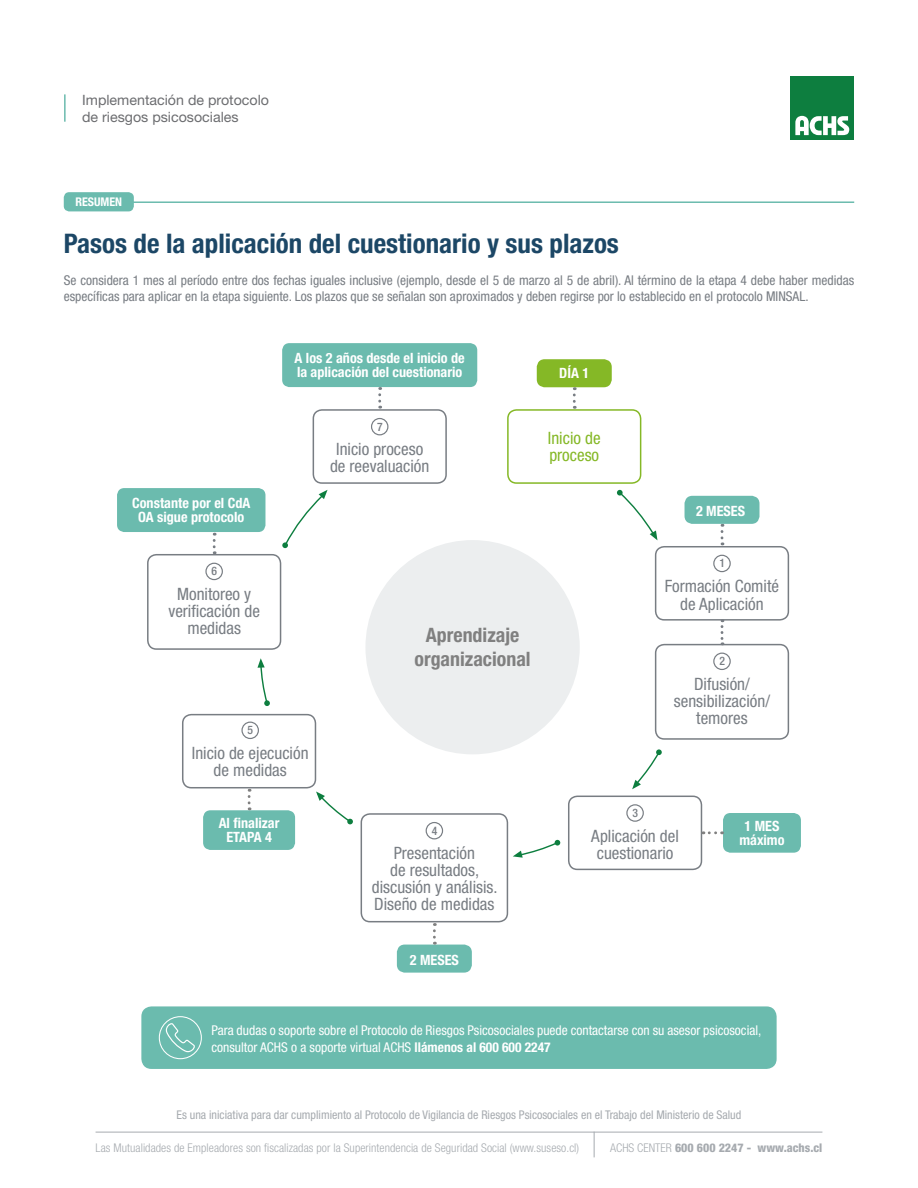
<style>
.page{position:relative;width:918px;height:1188px;background:#fff}
.page>*{position:absolute;margin:0;border:0;box-sizing:border-box;transform-origin:0 0}
.t1{font:700 condensed 27px "Helvetica Neue LT Std";color:#1c4766}
.t2{font:700 condensed 19.95px "Helvetica Neue LT Std";color:#808080}
.t3{font:condensed 17.1px/17.1px "Helvetica Neue LT Std";color:#787d83;text-align:center}
.t4{font:condensed 17.1px "Helvetica Neue LT Std";color:#85b826}
.t5{font:700 condensed 14.25px/14.2px "Helvetica Neue LT Std";color:#fff;text-align:center}
.t6{font:14.25px "Helvetica Neue LT Std";color:#6c6d70}
.t7{font:condensed 13.5px/16.5px "Helvetica Neue LT Std";color:#787d83}
.t8{font:condensed 13.5px/16.5px "Helvetica Neue LT Std";color:#fff}
.t9{font:condensed 12px "Helvetica Neue LT Std";color:#a6aaaf}
.t10{font:300 condensed 12px "Helvetica Neue LT Std";letter-spacing:.005em;color:#a6aaaf}
.t11{font:800 condensed 12px "Helvetica Neue LT Std";color:#a6aaaf}
.t12{font:700 condensed 12px "Helvetica Neue LT Std";color:#fff}
.t13{font:500 condensed 11.7px "Helvetica Neue LT Std";color:#787d83}
.s1{font-weight:700}
.s2{font-weight:300}
</style>
<div class="page">
<hr style="left:96px;top:1132px;width:726px;height:1px;background:#a6aaaf">
<svg style="left:594px;top:1132px;width:1px;height:25px"></svg>
<div style="left:64px;top:192px;width:70px;height:19px;background:#6bbbae;border-radius:5px"></div>
<hr style="left:130px;top:201px;width:724px;height:2px;background:#6bbbae">
<div style="left:141px;top:1006px;width:636px;height:63px;background:#6bbbae;border-radius:10px"></div>
<svg style="left:166px;top:1023px;width:29px;height:29px"></svg>
<div style="left:159px;top:1016px;width:43px;height:43px;border:1px solid #fff;border-radius:50%"></div>
<div style="left:365px;top:540px;width:215px;height:214px;background:#eceeef;border-radius:50%"></div>
<svg style="left:721px;top:524px;width:2px;height:21px"></svg>
<div style="left:655px;top:546px;width:134px;height:75px;border:2px solid #787d83;border-radius:9px"></div>
<div style="left:713px;top:555px;width:18px;height:17px;border:1px solid #787d83;border-radius:50%"></div>
<div style="left:655px;top:644px;width:134px;height:96px;border:2px solid #787d83;border-radius:9px"></div>
<div style="left:713px;top:653px;width:18px;height:17px;border:1px solid #787d83;border-radius:50%"></div>
<div style="left:685px;top:496px;width:75px;height:28px;background:#6bbbae;border-radius:8px"></div>
<svg style="left:721px;top:619px;width:2px;height:26px"></svg>
<div style="left:723px;top:813px;width:78px;height:40px;background:#6bbbae;border-radius:7px"></div>
<div style="left:568px;top:796px;width:134px;height:74px;border:2px solid #787d83;border-radius:9px"></div>
<div style="left:626px;top:804px;width:18px;height:18px;border:1px solid #787d83;border-radius:50%"></div>
<div style="left:147px;top:554px;width:134px;height:96px;border:2px solid #787d83;border-radius:9px"></div>
<div style="left:205px;top:563px;width:18px;height:17px;border:1px solid #787d83;border-radius:50%"></div>
<div style="left:117px;top:488px;width:148px;height:44px;background:#6bbbae;border-radius:7px"></div>
<div style="left:507px;top:409px;width:134px;height:75px;border:2px solid #85b826;border-radius:9px"></div>
<div style="left:537px;top:359px;width:75px;height:28px;background:#85b826;border-radius:8px"></div>
<svg style="left:573px;top:387px;width:3px;height:22px"></svg>
<svg style="left:703px;top:831px;width:20px;height:3px"></svg>
<div style="left:361px;top:813px;width:147px;height:109px;border:2px solid #787d83;border-radius:9px"></div>
<div style="left:426px;top:822px;width:17px;height:17px;border:1px solid #787d83;border-radius:50%"></div>
<div style="left:397px;top:945px;width:75px;height:28px;background:#6bbbae;border-radius:8px"></div>
<svg style="left:433px;top:923px;width:3px;height:22px"></svg>
<div style="left:203px;top:810px;width:92px;height:40px;background:#6bbbae;border-radius:7px"></div>
<div style="left:241px;top:722px;width:18px;height:17px;border:1px solid #787d83;border-radius:50%"></div>
<div style="left:182px;top:714px;width:134px;height:74px;border:2px solid #787d83;border-radius:9px"></div>
<svg style="left:248px;top:789px;width:3px;height:21px"></svg>
<svg style="left:213px;top:533px;width:3px;height:21px"></svg>
<div style="left:313px;top:409px;width:134px;height:75px;border:2px solid #787d83;border-radius:9px"></div>
<div style="left:371px;top:418px;width:17px;height:17px;border:1px solid #787d83;border-radius:50%"></div>
<div style="left:282px;top:343px;width:195px;height:44px;background:#6bbbae;border-radius:7px"></div>
<svg style="left:378px;top:387px;width:3px;height:22px"></svg>
<svg style="left:617px;top:490px;width:40px;height:50px"></svg>
<svg style="left:632px;top:749px;width:30px;height:40px"></svg>
<svg style="left:513px;top:840px;width:47px;height:18px"></svg>
<svg style="left:316px;top:791px;width:37px;height:33px"></svg>
<svg style="left:257px;top:658px;width:13px;height:48px"></svg>
<svg style="left:282px;top:490px;width:46px;height:58px"></svg>
<div style="left:790px;top:76px;width:64px;height:64px;background:#0d7e3f"></div>
<svg style="left:795px;top:116px;width:54px;height:19px"></svg>
<hr style="left:64px;top:94px;width:2px;height:28px;background:#6bbbae">
<p class="t6" style="left:82px;top:91px;width:188px">Implementación de protocolo</p>
<p class="t6" style="left:82px;top:108px;width:158px">de riesgos psicosociales</p>
<p class="t12" style="left:75px;top:195px;width:48px">RESUMEN</p>
<p class="t1" style="left:64px;top:227px;width:557px">Pasos de la aplicación del cuestionario y sus plazos</p>
<p class="t7" style="left:64px;top:272px;width:792px">Se considera 1 mes al período entre dos fechas iguales inclusive (ejemplo, desde el 5 de marzo al 5 de abril). Al término de la etapa 4 debe haber medidas específicas para aplicar en la etapa siguiente. Los plazos que se señalan son aproximados y deben regirse por lo establecido en el protocolo MINSAL.</p>
<p class="t5" style="left:295px;top:351px;width:172px">A los 2 años desde el inicio de</p>
<p class="t5" style="left:297px;top:365px;width:167px">la aplicación del cuestionario</p>
<p class="t13" style="left:377px;top:420px;width:7px">7</p>
<p class="t5" style="left:132px;top:496px;width:120px">Constante por el CdA</p>
<p class="t5" style="left:138px;top:510px;width:108px">OA sigue protocolo</p>
<p class="t13" style="left:212px;top:564px;width:7px">6</p>
<p class="t3" style="left:168px;top:585px;width:93px">Monitoreo y verificación de medidas</p>
<p class="t13" style="left:248px;top:723px;width:7px">5</p>
<p class="t3" style="left:192px;top:744px;width:118px">Inicio de ejecución de medidas</p>
<p class="t5" style="left:219px;top:816px;width:62px">Al finalizar<br>ETAPA 4</p>
<p class="t3" style="left:336px;top:441px;width:89px">Inicio proceso</p>
<p class="t3" style="left:330px;top:458px;width:101px">de reevaluación</p>
<p class="t2" style="left:426px;top:623px;width:95px">Aprendizaje</p>
<p class="t2" style="left:415px;top:647px;width:118px">organizacional</p>
<p class="t13" style="left:432px;top:824px;width:7px">4</p>
<p class="t3" style="left:372px;top:845px;width:127px">Presentación<br>de resultados, discusión y análisis.</p>
<p class="t3" style="left:374px;top:896px;width:122px">Diseño de medidas</p>
<p class="t5" style="left:410px;top:952px;width:51px">2 MESES</p>
<p class="t5" style="left:559px;top:366px;width:31px">DÍA 1</p>
<p class="t4" style="left:548px;top:428px;width:54px">Inicio de</p>
<p class="t4" style="left:549px;top:446px;width:51px">proceso</p>
<p class="t5" style="left:696px;top:504px;width:51px">2 MESES</p>
<p class="t13" style="left:719px;top:556px;width:7px">1</p>
<p class="t3" style="left:665px;top:577px;width:116px">Formación Comité</p>
<p class="t3" style="left:680px;top:595px;width:85px">de Aplicación</p>
<p class="t13" style="left:719px;top:654px;width:7px">2</p>
<p class="t3" style="left:674px;top:675px;width:98px">Difusión/ sensibilización/ temores</p>
<p class="t13" style="left:632px;top:806px;width:7px">3</p>
<p class="t5" style="left:745px;top:819px;width:36px">1 MES</p>
<p class="t3" style="left:591px;top:827px;width:89px">Aplicación del</p>
<p class="t5" style="left:739px;top:833px;width:47px">máximo</p>
<p class="t3" style="left:597px;top:844px;width:78px">cuestionario</p>
<p class="t8" style="left:211px;top:1022px;width:552px">Para dudas o soporte sobre el Protocolo de Riesgos Psicosociales puede contactarse con su asesor psicosocial, consultor ACHS o a soporte virtual ACHS <span class="s1">llámenos al 600 600 2247</span></p>
<p class="t9" style="left:177px;top:1108px;width:566px">Es una iniciativa para dar cumplimiento al Protocolo de Vigilancia de Riesgos Psicosociales en el Trabajo del Ministerio de Salud</p>
<p class="t10" style="left:96px;top:1141px;width:485px">Las Mutualidades de Empleadores son fiscalizadas por la Superintendencia de Seguridad Social (www.suseso.cl)</p>
<p class="t11" style="left:610px;top:1141px;width:214px"><span class="s2">ACHS CENTER</span> 600 600 2247 - www.achs.cl</p>
</div>
